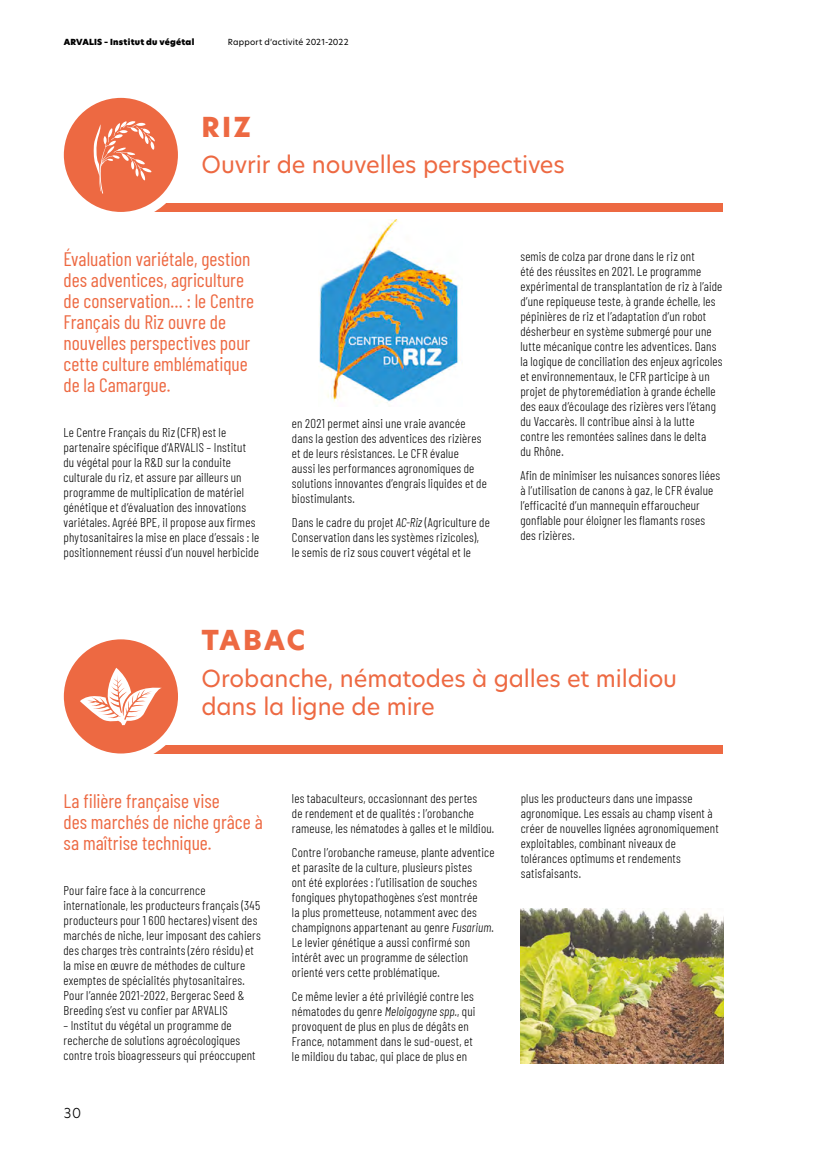
<style>
.page{position:relative;width:830px;height:1149px;background:#fff}
.page>*{position:absolute;margin:0;border:0;box-sizing:border-box;transform-origin:0 0}
.t1{font:800 27px "New Hero";letter-spacing:.085em;color:#ed6942}
.t2{font:23.1px/27.8px "New Hero";letter-spacing:-.005em;color:#ed6942}
.t3{font:19.5px/21px "Barlow Condensed";color:#ed6942}
.t4{font:300 13.5px "New Hero";color:#000}
.t5{font:300 12.75px/15px "Barlow Condensed";letter-spacing:.015em;color:#000}
.t6{font:8.25px "New Hero";letter-spacing:.02em;color:#000}
.t7{font:8.25px "New Hero Super";letter-spacing:.025em;color:#000}
.s1{font-style:italic}
</style>
<div class="page">
<div style="left:120px;top:203px;width:602px;height:9px;background:#ed6942"></div>
<div style="left:120px;top:744px;width:602px;height:9px;background:#ed6942"></div>
<img style="left:319px;top:219px;width:140px;height:184px">
<img style="left:520px;top:908px;width:203px;height:154px">
<svg style="left:59px;top:634px;width:123px;height:123px;fill:#ed6942"></svg>
<div style="left:55px;top:630px;width:132px;height:132px;border:9px solid #fff;border-radius:50%"></div>
<svg style="left:80px;top:667px;width:82px;height:58px"></svg>
<svg style="left:59px;top:93px;width:123px;height:123px;background:#ef7e5d"></svg>
<div style="left:55px;top:89px;width:132px;height:132px;border:9px solid #fff;border-radius:50%"></div>
<svg style="left:93px;top:121px;width:62px;height:72px;background:#ef8160"></svg>
<p class="t7" style="left:64px;top:37px;width:132px">ARVALIS – Institut du végétal</p>
<p class="t6" style="left:228px;top:37px;width:122px">Rapport d’activité 2021-2022</p>
<h1 class="t1" style="left:201px;top:108px;width:51px">RIZ</h1>
<h2 class="t2" style="left:201px;top:150px;width:365px">Ouvrir de nouvelles perspectives</h2>
<h3 class="t3" style="left:63px;top:247px;width:192px">Évaluation variétale, gestion des adventices, agriculture de conservation… : le Centre<br>Français du Riz ouvre de nouvelles perspectives pour cette culture emblématique de la Camargue.</h3>
<p class="t5" style="left:63px;top:424px;width:197px">Le Centre Français du Riz (CFR) est le partenaire spécifique d’ARVALIS – Institut du végétal pour la R&amp;D sur la conduite culturale du riz, et assure par ailleurs un programme de multiplication de matériel génétique et d’évaluation des innovations variétales. Agréé BPE, il propose aux firmes phytosanitaires la mise en place d’essais : le positionnement réussi d’un nouvel herbicide</p>
<p class="t5" style="left:292px;top:414px;width:196px">en 2021 permet ainsi une vraie avancée dans la gestion des adventices des rizières et de leurs résistances. Le CFR évalue<br>aussi les performances agronomiques de solutions innovantes d’engrais liquides et de biostimulants.</p>
<p class="t5" style="left:292px;top:513px;width:199px">Dans le cadre du projet <span class="s1">AC-Riz</span> (Agriculture de<br>Conservation dans les systèmes rizicoles),<br>le semis de riz sous couvert végétal et le</p>
<h1 class="t1" style="left:201px;top:621px;width:105px">TABAC</h1>
<p class="t5" style="left:520px;top:248px;width:203px">semis de colza par drone dans le riz ont<br>été des réussites en 2021. Le programme expérimental de transplantation de riz à l’aide d’une repiqueuse teste, à grande échelle, les pépinières de riz et l’adaptation d’un robot désherbeur en système submergé pour une lutte mécanique contre les adventices. Dans la logique de conciliation des enjeux agricoles et environnementaux, le CFR participe à un projet de phytoremédiation à grande échelle des eaux d’écoulage des rizières vers l’étang du Vaccarès. Il contribue ainsi à la lutte contre les remontées salines dans le delta<br>du Rhône.</p>
<p class="t5" style="left:520px;top:467px;width:201px">Afin de minimiser les nuisances sonores liées à l’utilisation de canons à gaz, le CFR évalue l’efficacité d’un mannequin effaroucheur gonflable pour éloigner les flamants roses des rizières.</p>
<h2 class="t2" style="left:201px;top:664px;width:477px">Orobanche, nématodes à galles et mildiou dans la ligne de mire</h2>
<h3 class="t3" style="left:63px;top:788px;width:201px">La filière française vise<br>des marchés de niche grâce à sa maîtrise technique.</h3>
<p class="t5" style="left:63px;top:881px;width:199px">Pour faire face à la concurrence internationale, les producteurs français (345 producteurs pour 1 600 hectares) visent des marchés de niche, leur imposant des cahiers des charges très contraints (zéro résidu) et la mise en œuvre de méthodes de culture exemptes de spécialités phytosanitaires.<br>Pour l’année 2021-2022, Bergerac Seed &amp; Breeding s’est vu confier par ARVALIS</p>
<p class="t5" style="left:63px;top:1016px;width:193px">– Institut du végétal un programme de recherche de solutions agroécologiques contre trois bioagresseurs qui préoccupent</p>
<p class="t4" style="left:64px;top:1103px;width:19px">30</p>
<p class="t5" style="left:292px;top:789px;width:204px">les tabaculteurs, occasionnant des pertes<br>de rendement et de qualités : l’orobanche rameuse, les nématodes à galles et le mildiou.</p>
<p class="t5" style="left:292px;top:843px;width:204px">Contre l’orobanche rameuse, plante adventice et parasite de la culture, plusieurs pistes<br>ont été explorées : l’utilisation de souches fongiques phytopathogènes s’est montrée<br>la plus prometteuse, notamment avec des champignons appartenant au genre <span class="s1">Fusarium</span>.<br>Le levier génétique a aussi confirmé son intérêt avec un programme de sélection orienté vers cette problématique.</p>
<p class="t5" style="left:292px;top:987px;width:185px">Ce même levier a été privilégié contre les nématodes du genre <span class="s1">Meloigogyne spp.</span>, qui provoquent de plus en plus de dégâts en France, notamment dans le sud-ouest, et le mildiou du tabac, qui place de plus en</p>
<p class="t5" style="left:520px;top:790px;width:199px">plus les producteurs dans une impasse agronomique. Les essais au champ visent à créer de nouvelles lignées agronomiquement exploitables, combinant niveaux de tolérances optimums et rendements satisfaisants.</p>
</div>
